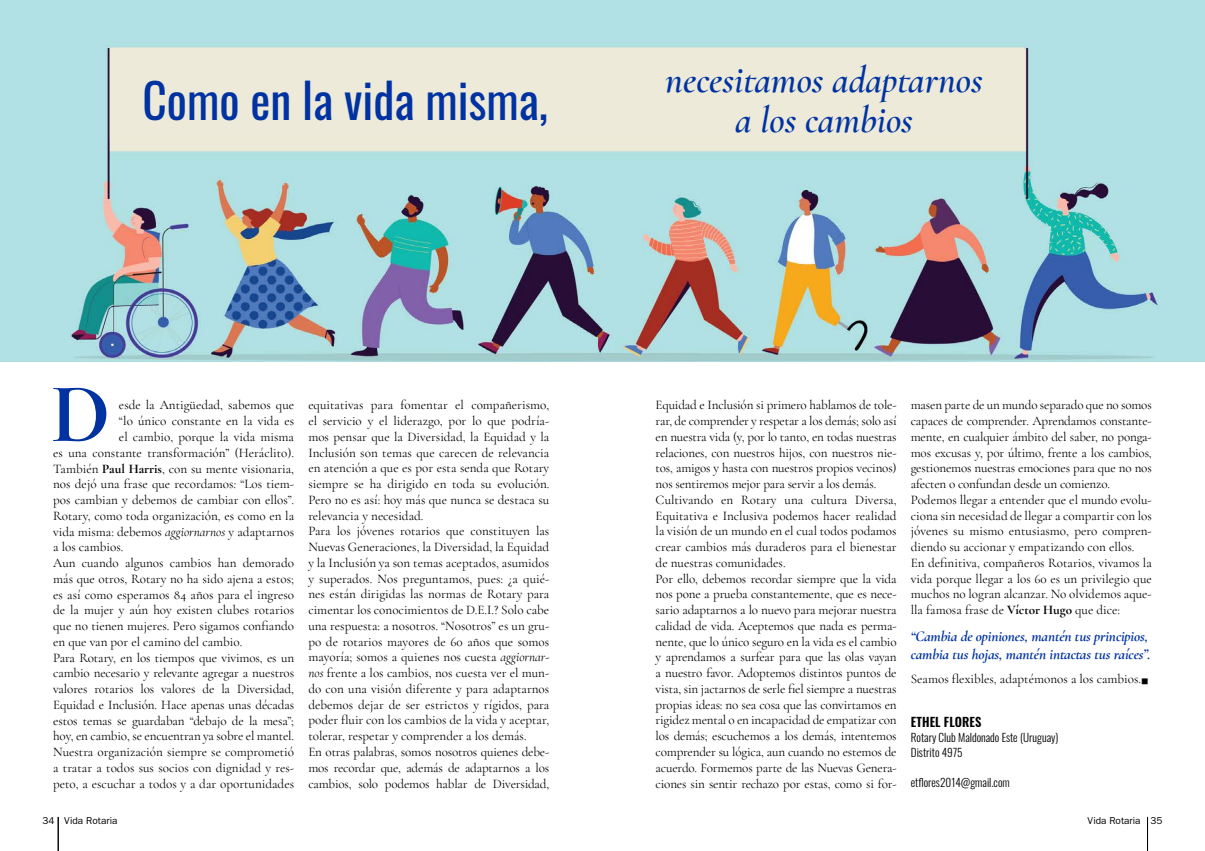
<style>
.page{position:relative;width:1205px;height:851px;background:#fff}
.page>*{position:absolute;margin:0;border:0;box-sizing:border-box;transform-origin:0 0}
.t1{font:700 84.75px "Cormorant Garamond";color:#0033a1}
.t2{font:47.5px "Oswald";color:#0033a1}
.t3{font:italic 600 37.5px/40.5px "Cormorant Garamond";color:#0033a1;text-align:center}
.t4{font:italic 700 15px/18px "Cormorant Garamond";letter-spacing:-.01em;color:#0033a1}
.t5{font:13.12px/15.8px "Cormorant Garamond";color:#000}
.t6{font:12.5px "Oswald";letter-spacing:.01em;color:#000}
.t7{font:300 11.25px/15px "Oswald";color:#000}
.t8{font:10px "ITC Franklin Gothic Std";color:#000}
.s1{font-weight:700}
.s2{font-style:italic}
</style>
<div class="page">
<hr style="left:1147px;top:816px;width:1px;height:34px;background:#000">
<hr style="left:58px;top:816px;width:1px;height:34px;background:#000">
<img style="left:0;top:0;width:1205px;height:361px">
<div style="left:110px;top:47px;width:914px;height:91px;background:#edead9;border:1px solid #edead9"></div>
<h2 class="t2" style="left:142px;top:58px;width:407px">Como en la vida misma,</h2>
<h1 class="t1" style="left:51px;top:361px;width:61px">D</h1>
<p class="t5" style="left:119px;top:397px;width:177px">esde la Antigüedad, sabemos que</p>
<p class="t5" style="left:119px;top:413px;width:177px">“lo único constante en la vida es</p>
<p class="t5" style="left:119px;top:429px;width:177px">el cambio, porque la vida misma</p>
<p class="t5" style="left:53px;top:444px;width:242px">es una constante transformación” (Heráclito).</p>
<p class="t5" style="left:53px;top:460px;width:242px">También <span class="s1">Paul Harris</span>, con su mente visionaria,</p>
<p class="t5" style="left:53px;top:476px;width:242px">nos dejó una frase que recordamos<span class="s2">:</span> “Los tiem-</p>
<p class="t5" style="left:53px;top:492px;width:242px">pos cambian y debemos de cambiar con ellos”.</p>
<p class="t5" style="left:53px;top:507px;width:242px">Rotary, como toda organización, es como en la</p>
<p class="t5" style="left:53px;top:523px;width:242px">vida misma: debemos <span class="s2">aggiornarnos</span> y adaptarnos</p>
<p class="t5" style="left:53px;top:539px;width:72px">a los cambios.</p>
<p class="t5" style="left:53px;top:555px;width:242px">Aun cuando algunos cambios han demorado</p>
<p class="t5" style="left:53px;top:570px;width:242px">más que otros, Rotary no ha sido ajena a estos;</p>
<p class="t5" style="left:53px;top:586px;width:242px">es así como esperamos 84 años para el ingreso</p>
<p class="t5" style="left:53px;top:602px;width:242px">de la mujer y aún hoy existen clubes rotarios</p>
<p class="t5" style="left:53px;top:618px;width:242px">que no tienen mujeres. Pero sigamos confiando</p>
<p class="t5" style="left:53px;top:633px;width:191px">en que van por el camino del cambio.</p>
<p class="t5" style="left:53px;top:649px;width:242px">Para Rotary, en los tiempos que vivimos, es un</p>
<p class="t5" style="left:53px;top:665px;width:242px">cambio necesario y relevante agregar a nuestros</p>
<p class="t5" style="left:53px;top:681px;width:242px">valores rotarios los valores de la Diversidad,</p>
<p class="t5" style="left:53px;top:696px;width:242px">Equidad e Inclusión. Hace apenas unas décadas</p>
<p class="t5" style="left:53px;top:712px;width:242px">estos temas se guardaban “debajo de la mesa”;</p>
<p class="t5" style="left:53px;top:728px;width:242px">hoy, en cambio, se encuentran ya sobre el mantel.</p>
<p class="t5" style="left:53px;top:744px;width:242px">Nuestra organización siempre se comprometió</p>
<p class="t5" style="left:53px;top:759px;width:242px">a tratar a todos sus socios con dignidad y res-</p>
<p class="t5" style="left:53px;top:775px;width:242px">peto, a escuchar a todos y a dar oportunidades</p>
<p class="t5" style="left:308px;top:397px;width:242px">equitativas para fomentar el compañerismo, el servicio y el liderazgo, por lo que podría&shy;mos pensar que la Diversidad, la Equidad y la Inclusión son temas que carecen de relevancia en atención a que es por esta senda que Rotary siempre se ha dirigido en toda su evolución.<br>Pero no es así: hoy más que nunca se destaca su relevancia y necesidad.<br>Para los jóvenes rotarios que constituyen las Nuevas Generaciones, la Diversidad, la Equidad y la Inclusión ya son temas aceptados, asumidos y superados. Nos preguntamos, pues: ¿a quié&shy;nes están dirigidas las normas de Rotary para cimentar los conocimientos de D.E.I.? Solo cabe una respuesta: a nosotros. “Nosotros” es un gru&shy;po de rotarios mayores de 60 años que somos mayoría; somos a quienes nos cuesta <span class="s2">aggiornar&shy;nos</span> frente a los cambios, nos cuesta ver el mun&shy;do con una visión diferente y para adaptarnos debemos dejar de ser estrictos y rígidos, para poder fluir con los cambios de la vida y aceptar, tolerar, respetar y comprender a los demás.<br>En otras palabras, somos nosotros quienes debe&shy;mos recordar que, además de adaptarnos a los cambios, solo podemos hablar de Diversidad,</p>
<h3 class="t3" style="left:665px;top:59px;width:319px">necesitamos adaptarnos a los cambios</h3>
<p class="t5" style="left:656px;top:397px;width:242px">Equidad e Inclusión si primero hablamos de tole&shy;rar, de comprender y respetar a los demás; solo así en nuestra vida (y, por lo tanto, en todas nuestras relaciones, con nuestros hijos, con nuestros nie&shy;tos, amigos y hasta con nuestros propios vecinos) nos sentiremos mejor para servir a los demás.<br>Cultivando en Rotary una cultura Diversa, Equitativa e Inclusiva podemos hacer realidad la visión de un mundo en el cual todos podamos crear cambios más duraderos para el bienestar de nuestras comunidades.<br>Por ello, debemos recordar siempre que la vida nos pone a prueba constantemente, que es nece&shy;sario adaptarnos a lo nuevo para mejorar nuestra calidad de vida. Aceptemos que nada es perma&shy;nente, que lo único seguro en la vida es el cambio y aprendamos a surfear para que las olas vayan a nuestro favor. Adoptemos distintos puntos de vista, sin jactarnos de serle fiel siempre a nuestras propias ideas: no sea cosa que las convirtamos en rigidez mental o en incapacidad de empatizar con los demás; escuchemos a los demás, intentemos comprender su lógica, aun cuando no estemos de acuerdo. Formemos parte de las Nuevas Genera&shy;ciones sin sentir rechazo por estas, como si for-</p>
<p class="t5" style="left:911px;top:397px;width:242px">masen parte de un mundo separado que no somos capaces de comprender. Aprendamos constante&shy;mente, en cualquier ámbito del saber, no ponga&shy;mos excusas y, por último, frente a los cambios, gestionemos nuestras emociones para que no nos afecten o confundan desde un comienzo.<br>Podemos llegar a entender que el mundo evolu&shy;ciona sin necesidad de llegar a compartir con los jóvenes su mismo entusiasmo, pero compren&shy;diendo su accionar y empatizando con ellos.<br>En definitiva, compañeros Rotarios, vivamos la vida porque llegar a los 60 es un privilegio que muchos no logran alcanzar. No olvidemos aque&shy;lla famosa frase de <span class="s1">Víctor Hugo</span> que dice:</p>
<p class="t4" style="left:911px;top:627px;width:241px">“Cambia de opiniones, mantén tus principios, cambia tus hojas, mantén intactas tus raíces”.</p>
<p class="t5" style="left:911px;top:671px;width:239px">Seamos flexibles, adaptémonos a los cambios.■</p>
<p class="t6" style="left:911px;top:711px;width:72px">ETHEL FLORES</p>
<p class="t7" style="left:911px;top:729px;width:149px">Rotary Club Maldonado Este (Uruguay)<br>Distrito 4975</p>
<p class="t7" style="left:911px;top:774px;width:100px">etflores2014@gmail.com</p>
<p class="t8" style="left:43px;top:814px;width:76px">34 Vida Rotaria</p>
<p class="t8" style="left:1087px;top:814px;width:76px">Vida Rotaria 35</p>
</div>
